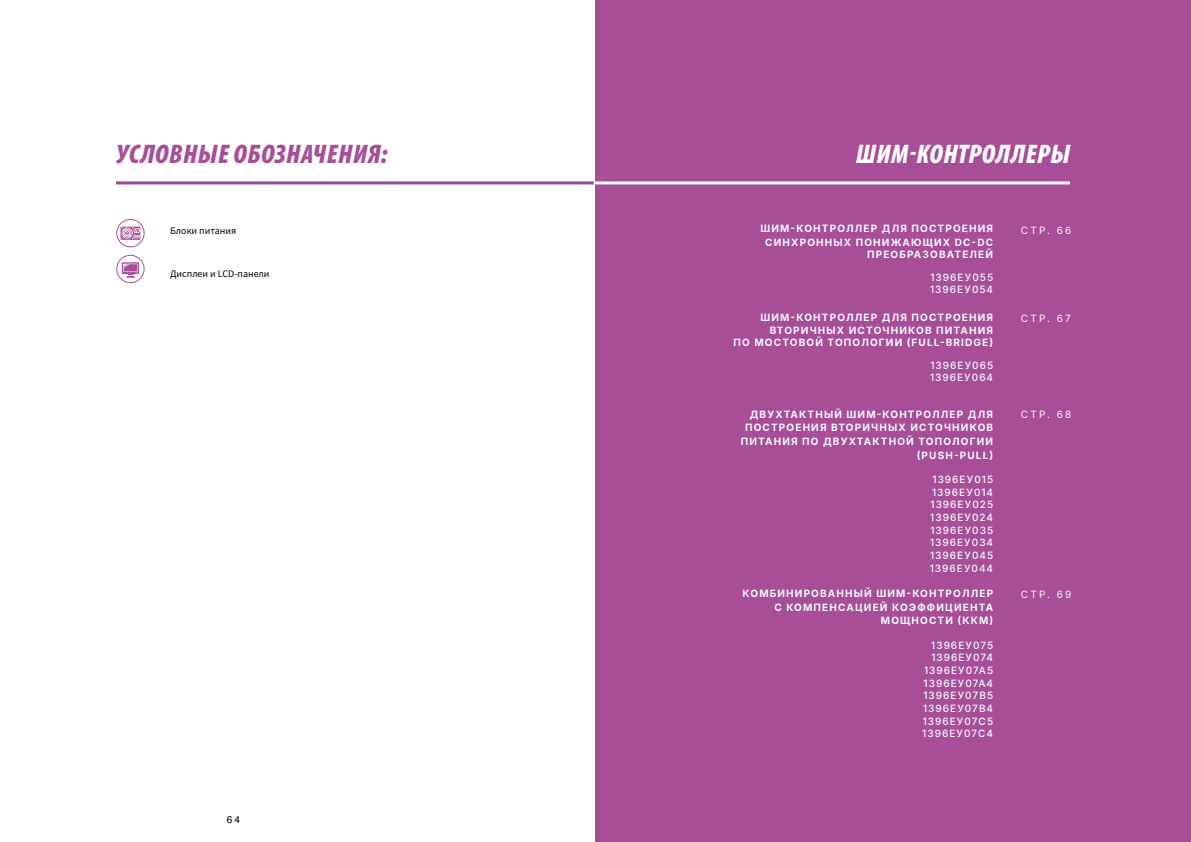
<style>
.page{position:relative;width:1191px;height:842px;background:#fff}
.page>*{position:absolute;margin:0;border:0;box-sizing:border-box;transform-origin:0 0}
.t1{font:italic 900 condensed 27px "Myriad Pro";letter-spacing:.02em;color:#a84d97}
.t2{font:italic 900 condensed 27px "Myriad Pro";letter-spacing:.02em;color:#fff}
.t3{font:700 10px/12px "Inter";letter-spacing:.115em;color:#f7fcff;text-align:right}
.t4{font:500 10px "Inter";letter-spacing:.1em;color:#f7fcff}
.t5{font:10px "Source Sans Pro";color:#000}
.t6{font:10px "Inter";letter-spacing:.215em;color:#fdfcf9}
.t7{font:10px "Helvetica";color:#000}
</style>
<div class="page">
<div style="left:595px;top:0;width:596px;height:842px;background:#a84d97"></div>
<hr style="left:116px;top:181px;width:600px;height:3px;background:#954b97">
<hr style="left:593px;top:181px;width:477px;height:3px;background:#fff">
<svg style="left:116px;top:255px;width:29px;height:28px"></svg>
<svg style="left:116px;top:219px;width:29px;height:28px"></svg>
<p class="t1" style="left:116px;top:140px;width:273px">УСЛОВНЫЕ ОБОЗНАЧЕНИЯ:</p>
<p class="t5" style="left:170px;top:225px;width:68px">Блоки питания</p>
<p class="t5" style="left:170px;top:267px;width:101px">Дисплеи и LCD-панели</p>
<p class="t7" style="left:227px;top:812px;width:15px">64</p>
<p class="t2" style="left:856px;top:140px;width:216px">ШИМ-КОНТРОЛЛЕРЫ</p>
<p class="t3" style="left:760px;top:222px;width:234px">ШИМ-КОНТРОЛЛЕР ДЛЯ ПОСТРОЕНИЯ</p>
<p class="t3" style="left:765px;top:236px;width:229px">СИНХРОННЫХ ПОНИЖАЮЩИХ DC-DC<br>ПРЕОБРАЗОВАТЕЛЕЙ</p>
<p class="t4" style="left:930px;top:269px;width:64px">1396ЕУ055</p>
<p class="t4" style="left:930px;top:282px;width:65px">1396ЕУ054</p>
<p class="t3" style="left:760px;top:311px;width:234px">ШИМ-КОНТРОЛЛЕР ДЛЯ ПОСТРОЕНИЯ</p>
<p class="t3" style="left:733px;top:324px;width:261px">ВТОРИЧНЫХ ИСТОЧНИКОВ ПИТАНИЯ<br>ПО МОСТОВОЙ ТОПОЛОГИИ (FULL-BRIDGE)</p>
<p class="t4" style="left:930px;top:358px;width:64px">1396ЕУ065</p>
<p class="t4" style="left:930px;top:369px;width:65px">1396ЕУ064</p>
<p class="t3" style="left:750px;top:408px;width:245px">ДВУХТАКТНЫЙ ШИМ-КОНТРОЛЛЕР ДЛЯ</p>
<p class="t3" style="left:745px;top:421px;width:249px">ПОСТРОЕНИЯ ВТОРИЧНЫХ ИСТОЧНИКОВ</p>
<p class="t3" style="left:740px;top:435px;width:254px">ПИТАНИЯ ПО ДВУХТАКТНОЙ ТОПОЛОГИИ</p>
<p class="t3" style="left:916px;top:449px;width:78px">(PUSH-PULL)</p>
<p class="t4" style="left:932px;top:472px;width:62px">1396ЕУ015</p>
<p class="t4" style="left:932px;top:484px;width:63px">1396ЕУ014</p>
<p class="t4" style="left:930px;top:497px;width:64px">1396ЕУ025</p>
<p class="t4" style="left:930px;top:510px;width:64px">1396ЕУ024</p>
<p class="t4" style="left:930px;top:523px;width:64px">1396ЕУ035</p>
<p class="t4" style="left:930px;top:535px;width:65px">1396ЕУ034</p>
<p class="t4" style="left:930px;top:548px;width:65px">1396ЕУ045</p>
<p class="t4" style="left:929px;top:561px;width:65px">1396ЕУ044</p>
<p class="t3" style="left:742px;top:587px;width:252px">КОМБИНИРОВАННЫЙ ШИМ-КОНТРОЛЛЕР</p>
<p class="t3" style="left:774px;top:601px;width:220px">С КОМПЕНСАЦИЕЙ КОЭФФИЦИЕНТА</p>
<p class="t3" style="left:881px;top:614px;width:114px">МОЩНОСТИ (ККМ)</p>
<p class="t4" style="left:931px;top:638px;width:63px">1396ЕУ075</p>
<p class="t4" style="left:931px;top:650px;width:63px">1396ЕУ074</p>
<p class="t4" style="left:924px;top:663px;width:71px">1396ЕУ07А5</p>
<p class="t4" style="left:923px;top:676px;width:71px">1396ЕУ07А4</p>
<p class="t4" style="left:923px;top:688px;width:71px">1396ЕУ07В5</p>
<p class="t4" style="left:923px;top:701px;width:72px">1396ЕУ07В4</p>
<p class="t4" style="left:922px;top:714px;width:72px">1396ЕУ07С5</p>
<p class="t4" style="left:922px;top:726px;width:72px">1396ЕУ07С4</p>
<p class="t6" style="left:1021px;top:223px;width:52px">СТР. 66</p>
<p class="t6" style="left:1021px;top:310px;width:51px">СТР. 67</p>
<p class="t6" style="left:1021px;top:407px;width:52px">СТР. 68</p>
<p class="t6" style="left:1021px;top:587px;width:52px">СТР. 69</p>
</div>
